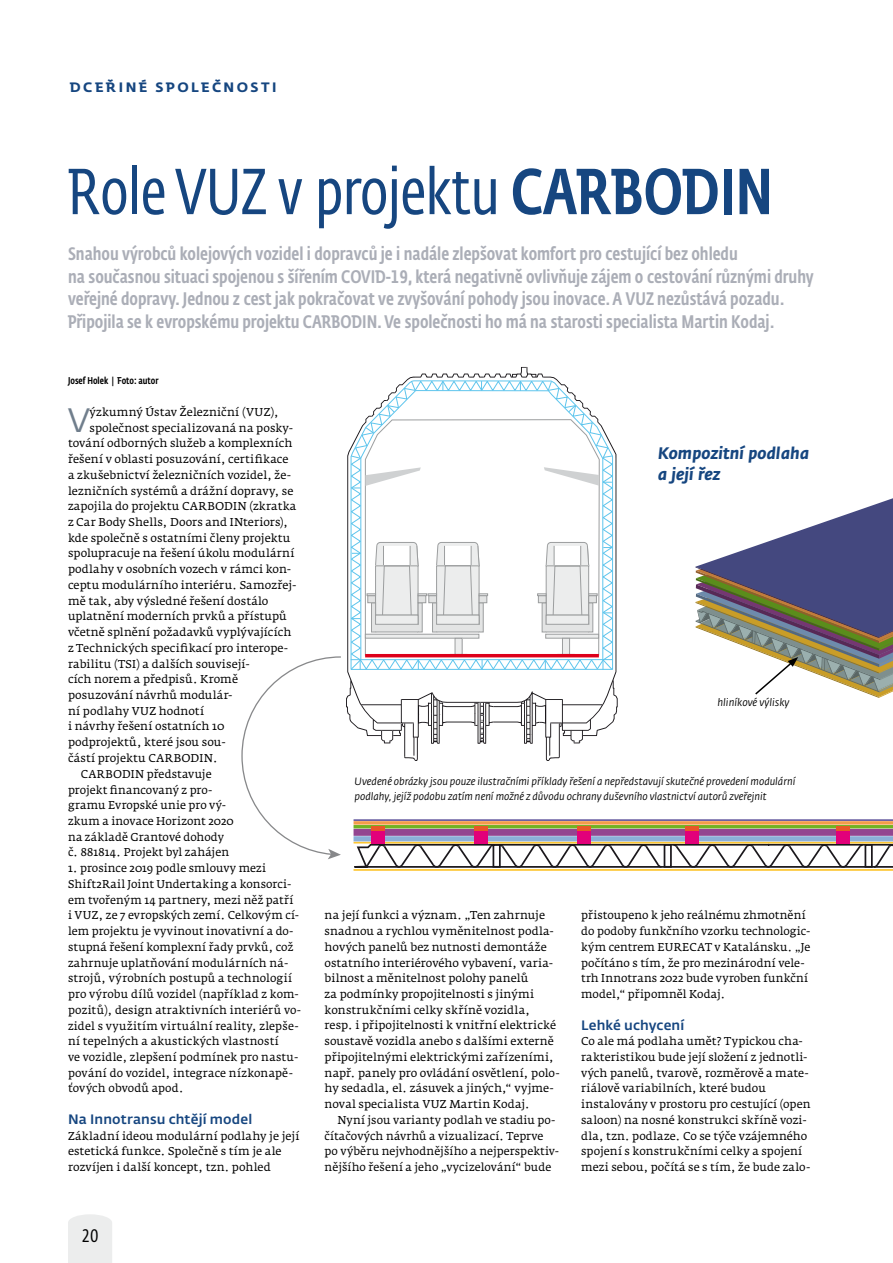
<style>
.page{position:relative;width:893px;height:1263px;background:#fff}
.page>*{position:absolute;margin:0;border:0;box-sizing:border-box;transform-origin:0 0}
.t1{font:64.05px "CD Fedra Cond Pro";color:#164680}
.t2{font:33.45px "CD Fedra";color:#707e8c}
.t3{font:500 18px/22.5px "CD Fedra Cond Pro";color:#abaeb7}
.t4{font:18px "CD Fedra Cond Pro";color:#000}
.t5{font:italic 700 16.5px/21px "CD Fedra";letter-spacing:.01em;color:#164680}
.t6{font:500 13.5px "CD Fedra";letter-spacing:.01em;color:#164680}
.t7{font:700 13.5px "CD Fedra";letter-spacing:.185em;color:#164680}
.t8{font:11.25px/15.8px "Fedra Serif A Pro";letter-spacing:.01em;color:#000}
.t9{font:italic 10.5px/14.2px "CD Fedra";color:#000}
.t10{font:500 9.75px "CD Fedra Cond Pro";color:#000}
.s1{font-weight:500}
</style>
<div class="page">
<hr style="left:354px;top:869px;width:539px;height:2px;background:#fdc631">
<div style="left:68px;top:1214px;width:44px;height:49px;background:#eceded"></div>
<svg style="left:241px;top:367px;width:652px;height:501px"></svg>
<p class="t7" style="left:70px;top:78px;width:208px">DCEŘINÉ SPOLEČNOSTI</p>
<h1 class="t1" style="left:68px;top:155px;width:706px">Role VUZ v projektu <span class="s1">CARBODIN</span></h1>
<p class="t3" style="left:68px;top:243px;width:747px">Snahou výrobců kolejových vozidel i dopravců je i nadále zlepšovat komfort pro cestující bez ohledu<br>na současnou situaci spojenou s šířením COVID-19, která negativně ovlivňuje zájem o cestování různými druhy veřejné dopravy. Jednou z cest jak pokračovat ve zvyšování pohody jsou inovace. A VUZ nezůstává pozadu.<br>Připojila se k evropskému projektu CARBODIN. Ve společnosti ho má na starosti specialista Martin Kodaj.</p>
<p class="t10" style="left:68px;top:375px;width:92px">Josef Holek | Foto: autor</p>
<h2 class="t2" style="left:68px;top:401px;width:23px">V</h2>
<p class="t8" style="left:89px;top:404px;width:191px">ýzkumný Ústav Železniční (VUZ),</p>
<p class="t8" style="left:89px;top:420px;width:205px">společnost specializovaná na posky-</p>
<p class="t8" style="left:68px;top:436px;width:226px">tování odborných služeb a komplexních</p>
<p class="t8" style="left:68px;top:451px;width:222px">řešení v oblasti posuzování, certifikace</p>
<p class="t8" style="left:68px;top:467px;width:225px">a zkušebnictví železničních vozidel, že-</p>
<p class="t8" style="left:68px;top:483px;width:227px">lezničních systémů a drážní dopravy, se</p>
<p class="t8" style="left:68px;top:498px;width:230px">zapojila do projektu CARBODIN (zkratka</p>
<p class="t8" style="left:68px;top:514px;width:222px">z Car Body Shells, Doors and INteriors),</p>
<p class="t8" style="left:68px;top:530px;width:224px">kde společně s ostatními členy projektu</p>
<p class="t8" style="left:68px;top:546px;width:228px">spolupracuje na řešení úkolu modulární</p>
<p class="t8" style="left:68px;top:561px;width:225px">podlahy v osobních vozech v rámci kon-</p>
<p class="t8" style="left:68px;top:577px;width:230px">ceptu modulárního interiéru. Samozřej-</p>
<p class="t8" style="left:68px;top:593px;width:202px">mě tak, aby výsledné řešení dostálo</p>
<p class="t8" style="left:68px;top:609px;width:220px">uplatnění moderních prvků a přístupů</p>
<p class="t8" style="left:68px;top:624px;width:225px">včetně splnění požadavků vyplývajících</p>
<p class="t8" style="left:68px;top:640px;width:222px">z Technických specifikací pro interope-</p>
<p class="t8" style="left:68px;top:656px;width:183px">rabilitu (TSI) a dalších souvisejí-</p>
<p class="t8" style="left:68px;top:671px;width:172px">cích norem a předpisů. Kromě</p>
<p class="t8" style="left:68px;top:687px;width:166px">posuzování návrhů modulár-</p>
<p class="t8" style="left:68px;top:703px;width:138px">ní podlahy VUZ hodnotí</p>
<p class="t8" style="left:68px;top:719px;width:158px">i návrhy řešení ostatních 10</p>
<p class="t8" style="left:68px;top:734px;width:159px">podprojektů, které jsou sou-</p>
<p class="t8" style="left:68px;top:750px;width:151px">částí projektu CARBODIN.</p>
<p class="t8" style="left:81px;top:766px;width:132px">CARBODIN představuje</p>
<p class="t8" style="left:68px;top:782px;width:146px">projekt financovaný z pro-</p>
<p class="t8" style="left:68px;top:797px;width:160px">gramu Evropské unie pro vý-</p>
<p class="t8" style="left:68px;top:813px;width:167px">zkum a inovace Horizont 2020</p>
<p class="t8" style="left:68px;top:829px;width:157px">na základě Grantové dohody</p>
<p class="t8" style="left:68px;top:845px;width:163px">č. 881814. Projekt byl zahájen</p>
<p class="t8" style="left:68px;top:860px;width:235px">1. prosince 2019 podle smlouvy mezi Shift2Rail Joint Undertaking a konsorci&shy;em tvořeným 14 partnery, mezi něž patří<br>i VUZ, ze 7 evropských zemí. Celkovým cí&shy;lem projektu je vyvinout inovativní a do&shy;stupná řešení komplexní řady prvků, což zahrnuje uplatňování modulárních ná&shy;strojů, výrobních postupů a technologií pro výrobu dílů vozidel (například z kom&shy;pozitů), design atraktivních interiérů vo&shy;zidel s využitím virtuální reality, zlepše&shy;ní tepelných a akustických vlastností<br>ve vozidle, zlepšení podmínek pro nastu&shy;pování do vozidel, integrace nízkonapě&shy;ťových obvodů apod.</p>
<p class="t6" style="left:68px;top:1111px;width:186px">Na Innotransu chtějí model</p>
<p class="t8" style="left:68px;top:1128px;width:233px">Základní ideou modulární podlahy je její estetická funkce. Společně s tím je ale rozvíjen i další koncept, tzn. pohled</p>
<h3 class="t4" style="left:82px;top:1226px;width:18px">20</h3>
<h3 class="t5" style="left:658px;top:443px;width:152px">Kompozitní podlaha a její řez</h3>
<p class="t9" style="left:717px;top:695px;width:74px">hliníkové výlisky</p>
<p class="t9" style="left:355px;top:775px;width:442px">Uvedené obrázky jsou pouze ilustračními příklady řešení a nepředstavují skutečné provedení modulární podlahy, jejíž podobu zatím není možné z důvodu ochrany duševního vlastnictví autorů zveřejnit</p>
<p class="t8" style="left:325px;top:908px;width:237px">na její funkci a význam. „Ten zahrnuje snadnou a rychlou vyměnitelnost podla&shy;hových panelů bez nutnosti demontáže ostatního interiérového vybavení, varia&shy;bilnost a měnitelnost polohy panelů<br>za podmínky propojitelnosti s jinými konstrukčními celky skříně vozidla, resp. i připojitelnosti k vnitřní elektrické soustavě vozidla anebo s dalšími externě připojitelnými elektrickými zařízeními, např. panely pro ovládání osvětlení, polo&shy;hy sedadla, el. zásuvek a jiných,“ vyjme&shy;noval specialista VUZ Martin Kodaj.</p>
<p class="t8" style="left:325px;top:1112px;width:236px;text-indent:13px">Nyní jsou varianty podlah ve stadiu po&shy;čítačových návrhů a vizualizací. Teprve po výběru nejvhodnějšího a nejperspektiv&shy;nějšího řešení a jeho „vycizelování“ bude</p>
<p class="t8" style="left:581px;top:908px;width:231px">přistoupeno k jeho reálnému zhmotnění do podoby funkčního vzorku technologic&shy;kým centrem EURECAT v Katalánsku. „Je počítáno s tím, že pro mezinárodní vele&shy;trh Innotrans 2022 bude vyroben funkční model,“ připomněl Kodaj.</p>
<p class="t6" style="left:581px;top:1016px;width:105px">Lehké uchycení</p>
<p class="t8" style="left:581px;top:1033px;width:231px">Co ale má podlaha umět? Typickou cha&shy;rakteristikou bude její složení z jednotli&shy;vých panelů, tvarově, rozměrově a mate&shy;riálově variabilních, které budou instalovány v prostoru pro cestující (open saloon) na nosné konstrukci skříně vozi&shy;dla, tzn. podlaze. Co se týče vzájemného spojení s konstrukčními celky a spojení mezi sebou, počítá se s tím, že bude zalo-</p>
</div>
